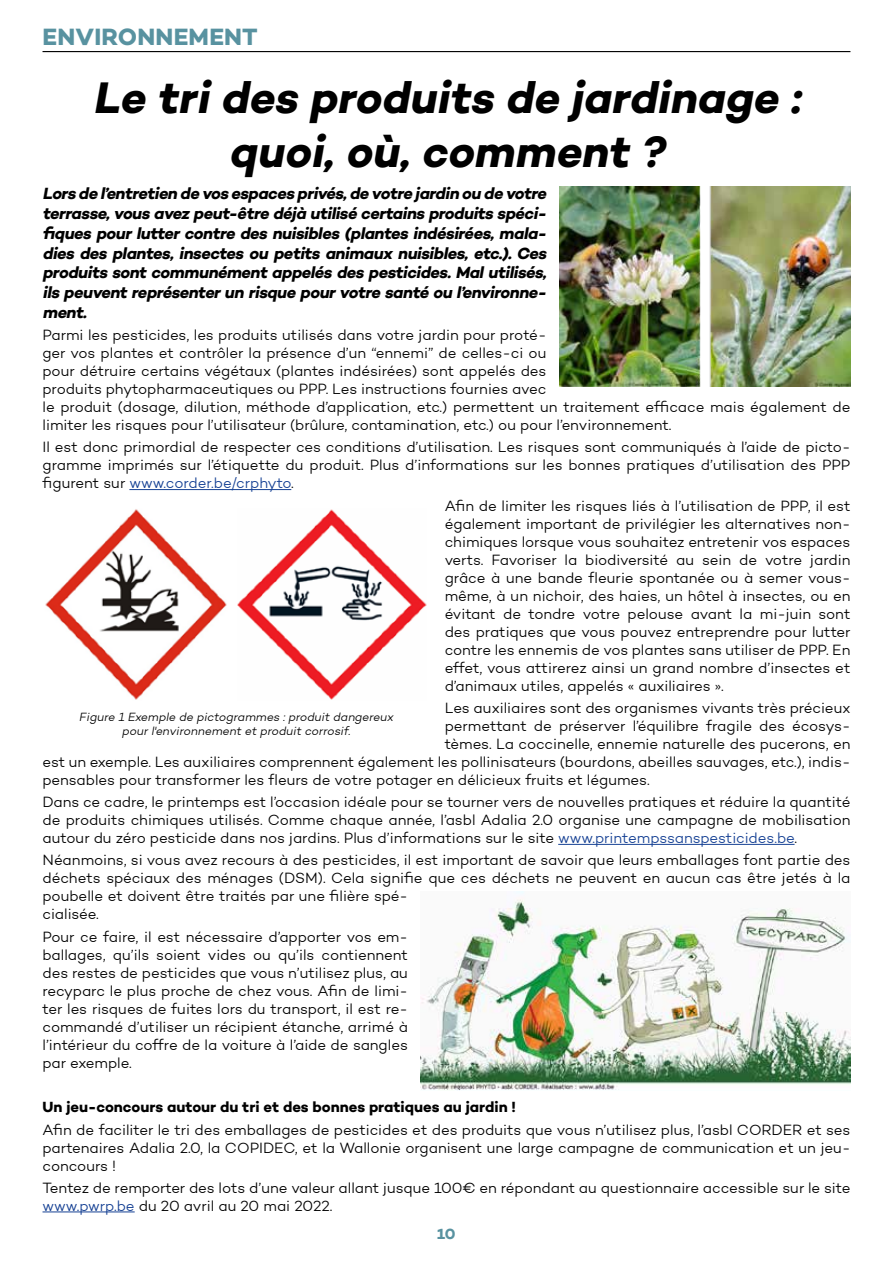
<style>
.page{position:relative;width:893px;height:1263px;background:#fff}
.page>*{position:absolute;margin:0;border:0;box-sizing:border-box;transform-origin:0 0}
.t1{font:italic 700 45px/54px "Campton";color:#000;text-align:center}
.t2{font:700 24px "Campton";letter-spacing:.01em;color:#5892a0}
.t3{font:italic 700 16.5px/19.8px "Campton";color:#000;text-align:justify}
.t4{font:300 15px/18px "Campton";letter-spacing:-.005em;color:#000;text-align:justify}
.t5{font:700 15px "Campton";color:#000}
.t6{font:700 15px "Campton";color:#5892a0}
.t7{font:italic 300 12px/14.4px "Campton";color:#000;text-align:center}
.s1{color:#164194}
</style>
<div class="page">
<hr style="left:43px;top:51px;width:807px;height:1px;background:#000">
<img style="left:559px;top:186px;width:291px;height:201px">
<img style="left:421px;top:891px;width:429px;height:200px">
<hr style="left:129px;top:489px;width:162px;height:1px;background:#164194">
<hr style="left:558px;top:844px;width:236px;height:1px;background:#164194">
<hr style="left:43px;top:1211px;width:92px;height:1px;background:#164194">
<img style="left:45px;top:509px;width:382px;height:191px">
<h2 class="t2" style="left:43px;top:21px;width:217px">ENVIRONNEMENT</h2>
<h1 class="t1" style="left:93px;top:70px;width:719px">Le trides produits de jardinage : quoi,où,comment ?</h1>
<p class="t3" style="left:43px;top:183px;width:509px">Lors de l’entretien de vos espaces privés,de votre jardin ou de votre terrasse,vous avez peut-être déjà utilisé certains produits spéci&shy;fiques pourluttercontre des nuisibles (plantes indésirées, mala&shy;dies des plantes, insectes ou petits animaux nuisibles, etc.). Ces produits sontcommunémentappelés des pesticides.Malutilisés, ils peuventreprésenterun risque pourvotre santé ou l’environne&shy;ment.</p>
<p class="t4" style="left:43px;top:326px;width:809px;text-align:left">Parmi les pesticides, les produits utilisés dans votre jardin pour proté-<br>ger vos plantes et contrôler la présence d’un “ennemi” de celles-ci ou<br>pour détruire certains végétaux (plantes indésirées) sont appelés des<br>produits phytopharmaceutiques ou PPP. Les instructions fournies avec<br>le produit (dosage, dilution, méthode d’application, etc.) permettent un traitement efficace mais également de limiter les risques pour l’utilisateur (brûlure, contamination, etc.) ou pour l’environnement.</p>
<p class="t4" style="left:43px;top:438px;width:809px">Il est donc primordial de respecter ces conditions d’utilisation. Les risques sont communiqués à l’aide de picto&shy;gramme imprimés sur l’étiquette du produit. Plus d’informations sur les bonnes pratiques d’utilisation des PPP figurent sur <span class="s1">www.corder.be/crphyto</span>.</p>
<p class="t4" style="left:445px;top:496px;width:407px">Afin de limiter les risques liés à l’utilisation de PPP, il est également important de privilégier les alternatives non&shy;chimiques lorsque vous souhaitez entretenir vos espaces verts. Favoriser la biodiversité au sein de votre jardin grâce à une bande fleurie spontanée ou à semer vous&shy;même, à un nichoir, des haies, un hôtel à insectes, ou en évitant de tondre votre pelouse avant la mi-juin sont des pratiques que vous pouvez entreprendre pour lutter contre les ennemis de vos plantes sans utiliser de PPP. En effet, vous attirerez ainsi un grand nombre d’insectes et d’animaux utiles, appelés « auxiliaires ».</p>
<p class="t4" style="left:445px;top:699px;width:407px">Les auxiliaires sont des organismes vivants très précieux</p>
<p class="t4" style="left:445px;top:717px;width:407px">permettant de préserver l’équilibre fragile des écosys-</p>
<p class="t4" style="left:445px;top:735px;width:407px">tèmes. La coccinelle, ennemie naturelle des pucerons, en</p>
<p class="t4" style="left:43px;top:753px;width:809px">est un exemple. Les auxiliaires comprennent également les pollinisateurs (bourdons, abeilles sauvages, etc.), indis-</p>
<p class="t4" style="left:43px;top:771px;width:609px">pensables pour transformer les fleurs de votre potager en délicieux fruits et légumes.</p>
<p class="t4" style="left:43px;top:793px;width:809px">Dans ce cadre, le printemps est l’occasion idéale pour se tourner vers de nouvelles pratiques et réduire la quantité de produits chimiques utilisés. Comme chaque année, l’asbl Adalia 2.0 organise une campagne de mobilisation autour du zéro pesticide dans nos jardins. Plus d’informations sur le site <span class="s1">www.printempssanspesticides.be</span>.</p>
<p class="t4" style="left:43px;top:851px;width:809px;text-align:left">Néanmoins, si vous avez recours à des pesticides, il est important de savoir que leurs emballages font partie des déchets spéciaux des ménages (DSM). Cela signifie que ces déchets ne peuvent en aucun cas être jetés à la poubelle et doivent être traités par une filière spé-<br>cialisée.</p>
<p class="t4" style="left:43px;top:927px;width:367px">Pour ce faire, il est nécessaire d’apporter vos em&shy;ballages, qu’ils soient vides ou qu’ils contiennent des restes de pesticides que vous n’utilisez plus, au recyparc le plus proche de chez vous. Afin de limi&shy;ter les risques de fuites lors du transport, il est re&shy;commandé d’utiliser un récipient étanche, arrimé à l’intérieur du coffre de la voiture à l’aide de sangles par exemple.</p>
<p class="t5" style="left:43px;top:1097px;width:475px">Un jeu-concours autour du tri et des bonnes pratiques au jardin !</p>
<p class="t4" style="left:43px;top:1120px;width:809px">Afin de faciliter le tri des emballages de pesticides et des produits que vous n’utilisez plus, l’asbl CORDER et ses partenaires Adalia 2.0, la COPIDEC, et la Wallonie organisent une large campagne de communication et un jeu&shy;concours !</p>
<p class="t4" style="left:43px;top:1178px;width:809px">Tentez de remporter des lots d’une valeur allant jusque 100€ en répondant au questionnaire accessible sur le site <span class="s1">www.pwrp.be</span> du 20 avril au 20 mai 2022.</p>
<p class="t7" style="left:79px;top:709px;width:318px">Figure 1 Exemple de pictogrammes :produit dangereux pourl'environnement et produit corrosif.</p>
<p class="t6" style="left:437px;top:1224px;width:20px">10</p>
</div>
